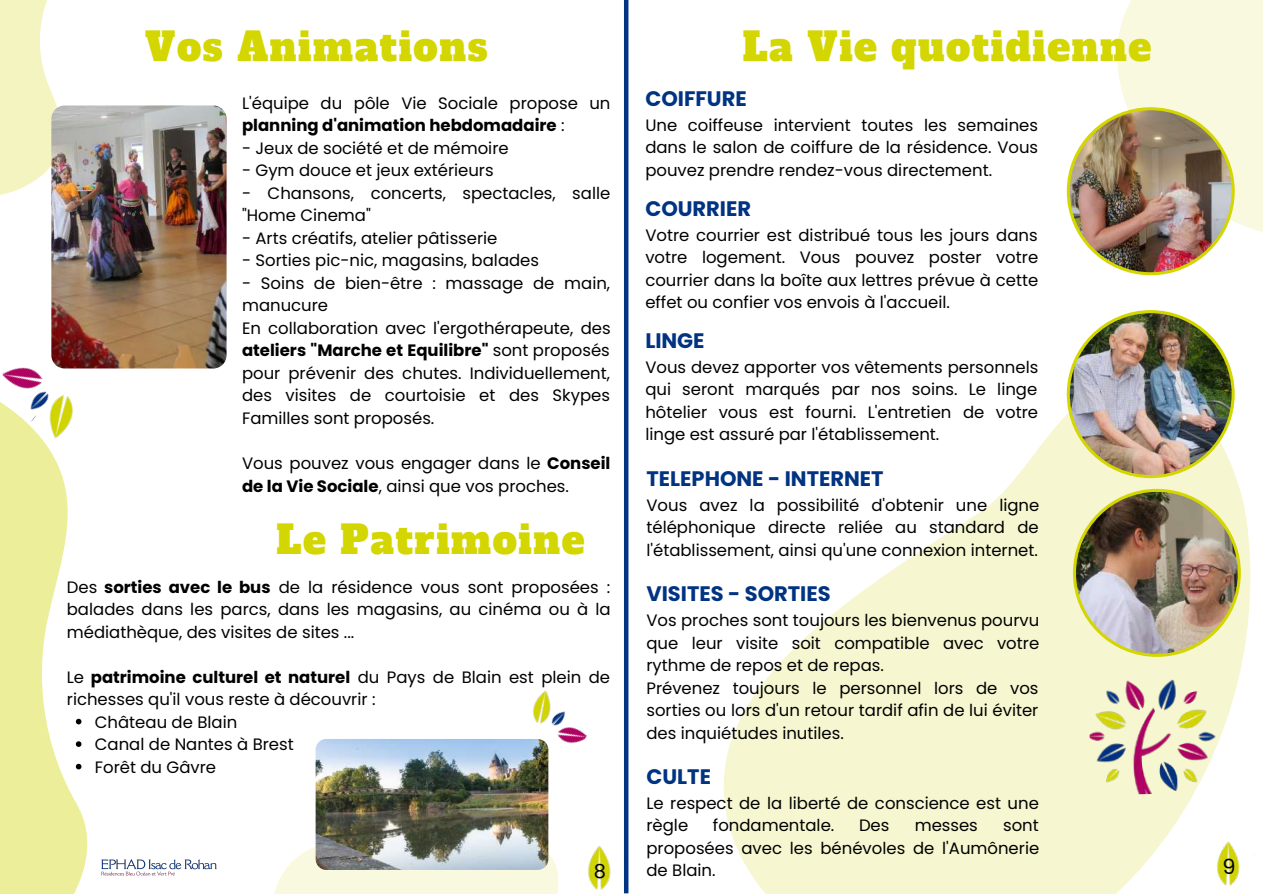
<style>
.page{position:relative;width:1263px;height:894px;background:#fff}
.page>*{position:absolute;margin:0;border:0;box-sizing:border-box;transform-origin:0 0}
.t1{font:38.4px "Alfa Slab One";letter-spacing:.04em;color:#d3d601}
.t2{font:700 21px "Poppins";color:#003382}
.t3{font:20.85px "Poppins";color:#000}
.t4{font:19.35px "Poppins";color:#000}
.t5{font:16.5px/22.5px "Poppins";color:#000}
.s1{font-weight:700}
</style>
<div class="page">
<svg style="left:628px;top:353px;width:623px;height:540px"></svg>
<svg style="left:0;top:358px;width:227px;height:535px"></svg>
<img style="left:1088px;top:678px;width:141px;height:117px">
<img style="left:1067px;top:0;width:196px;height:275px">
<hr style="left:624px;top:0;width:4px;height:893px;background:#003382">
<svg style="left:274px;top:766px;width:285px;height:127px"></svg>
<svg style="left:0;top:0;width:57px;height:195px"></svg>
<svg style="left:76px;top:718px;width:5px;height:6px"></svg>
<svg style="left:76px;top:741px;width:5px;height:5px"></svg>
<svg style="left:76px;top:763px;width:5px;height:6px"></svg>
<img style="left:51px;top:105px;width:176px;height:263px;border-radius:13px">
<img style="left:0;top:358px;width:50px;height:42px">
<img style="left:30px;top:384px;width:58px;height:60px">
<img style="left:16px;top:382px;width:36px;height:36px">
<img style="left:98px;top:852px;width:120px;height:30px">
<img style="left:557px;top:728px;width:30px;height:15px">
<img style="left:533px;top:690px;width:17px;height:34px">
<img style="left:549px;top:703px;width:26px;height:28px">
<img style="left:1203px;top:835px;width:51px;height:58px">
<img style="left:588px;top:845px;width:36px;height:45px">
<img style="left:1067px;top:310px;width:168px;height:168px">
<img style="left:1073px;top:488px;width:168px;height:168px">
<img style="left:316px;top:738px;width:232px;height:131px;border-radius:11px">
<h1 class="t1" style="left:145px;top:21px;width:344px">Vos Animations</h1>
<h1 class="t1" style="left:743px;top:21px;width:410px">La Vie quotidienne</h1>
<p class="t5" style="left:242px;top:92px;width:370px">L'équipe du pôle Vie Sociale propose un <span class="s1">planning d'animation hebdomadaire</span> :</p>
<p class="t5" style="left:242px;top:137px;width:268px">- Jeux de société et de mémoire</p>
<p class="t5" style="left:242px;top:159px;width:253px">- Gym douce et jeux extérieurs</p>
<p class="t5" style="left:242px;top:182px;width:370px">- Chansons, concerts, spectacles, salle "Home Cinema"</p>
<p class="t5" style="left:242px;top:227px;width:257px">- Arts créatifs, atelier pâtisserie</p>
<p class="t5" style="left:242px;top:249px;width:299px">- Sorties pic-nic, magasins, balades</p>
<p class="t5" style="left:242px;top:272px;width:370px">- Soins de bien-être : massage de main, manucure<br>En collaboration avec l'ergothérapeute, des <span class="s1">ateliers "Marche et Equilibre"</span> sont proposés pour prévenir des chutes. Individuellement, des visites de courtoisie et des Skypes Familles sont proposés.</p>
<p class="t5" style="left:242px;top:452px;width:370px">Vous pouvez vous engager dans le <span class="s1">Conseil de la Vie Sociale</span>, ainsi que vos proches.</p>
<h1 class="t1" style="left:276px;top:514px;width:310px">Le Patrimoine</h1>
<p class="t2" style="left:645px;top:84px;width:103px">COIFFURE</p>
<p class="t5" style="left:645px;top:114px;width:394px;text-align:justify">Une coiffeuse intervient toutes les semaines dans le salon de coiffure de la résidence. Vous pouvez prendre rendez-vous directement.</p>
<p class="t2" style="left:645px;top:194px;width:107px">COURRIER</p>
<p class="t5" style="left:645px;top:224px;width:394px;text-align:justify">Votre courrier est distribué tous les jours dans votre logement. Vous pouvez poster votre courrier dans la boîte aux lettres prévue à cette effet ou confier vos envois à l'accueil.</p>
<p class="t2" style="left:645px;top:326px;width:61px">LINGE</p>
<p class="t5" style="left:645px;top:355px;width:395px;text-align:justify">Vous devez apporter vos vêtements personnels qui seront marqués par nos soins. Le linge hôtelier vous est fourni. L'entretien de votre linge est assuré par l'établissement.</p>
<p class="t2" style="left:646px;top:464px;width:239px">TELEPHONE - INTERNET</p>
<p class="t5" style="left:646px;top:493px;width:394px;text-align:justify">Vous avez la possibilité d'obtenir une ligne téléphonique directe reliée au standard de l'établissement, ainsi qu'une connexion internet.</p>
<p class="t2" style="left:646px;top:579px;width:186px">VISITES - SORTIES</p>
<p class="t5" style="left:646px;top:609px;width:394px">Vos proches sont toujours les bienvenus pourvu que leur visite soit compatible avec votre rythme de repos et de repas.<br>Prévenez toujours le personnel lors de vos sorties ou lors d'un retour tardif afin de lui éviter des inquiétudes inutiles.</p>
<p class="t5" style="left:67px;top:575px;width:545px;text-align:justify">Des <span class="s1">sorties avec le bus</span> de la résidence vous sont proposées : balades dans les parcs, dans les magasins, au cinéma ou à la médiathèque, des visites de sites ...</p>
<p class="t5" style="left:67px;top:665px;width:545px">Le <span class="s1">patrimoine culturel et naturel</span> du Pays de Blain est plein de richesses qu'il vous reste à découvrir :</p>
<p class="t5" style="left:95px;top:710px;width:200px">Château de Blain<br>Canal de Nantes à Brest<br>Forêt du Gâvre</p>
<p class="t2" style="left:646px;top:761px;width:66px">CULTE</p>
<p class="t5" style="left:646px;top:791px;width:394px">Le respect de la liberté de conscience est une règle</p>
<p class="t5" style="left:713px;top:814px;width:123px">fondamentale.</p>
<p class="t5" style="left:859px;top:814px;width:32px">Des</p>
<p class="t5" style="left:915px;top:814px;width:65px">messes</p>
<p class="t5" style="left:646px;top:814px;width:394px;text-align:justify;text-indent:357px">sont proposées avec les bénévoles de l'Aumônerie de Blain.</p>
<p class="t4" style="left:594px;top:857px;width:14px">8</p>
<p class="t3" style="left:1222px;top:851px;width:15px">9</p>
</div>
